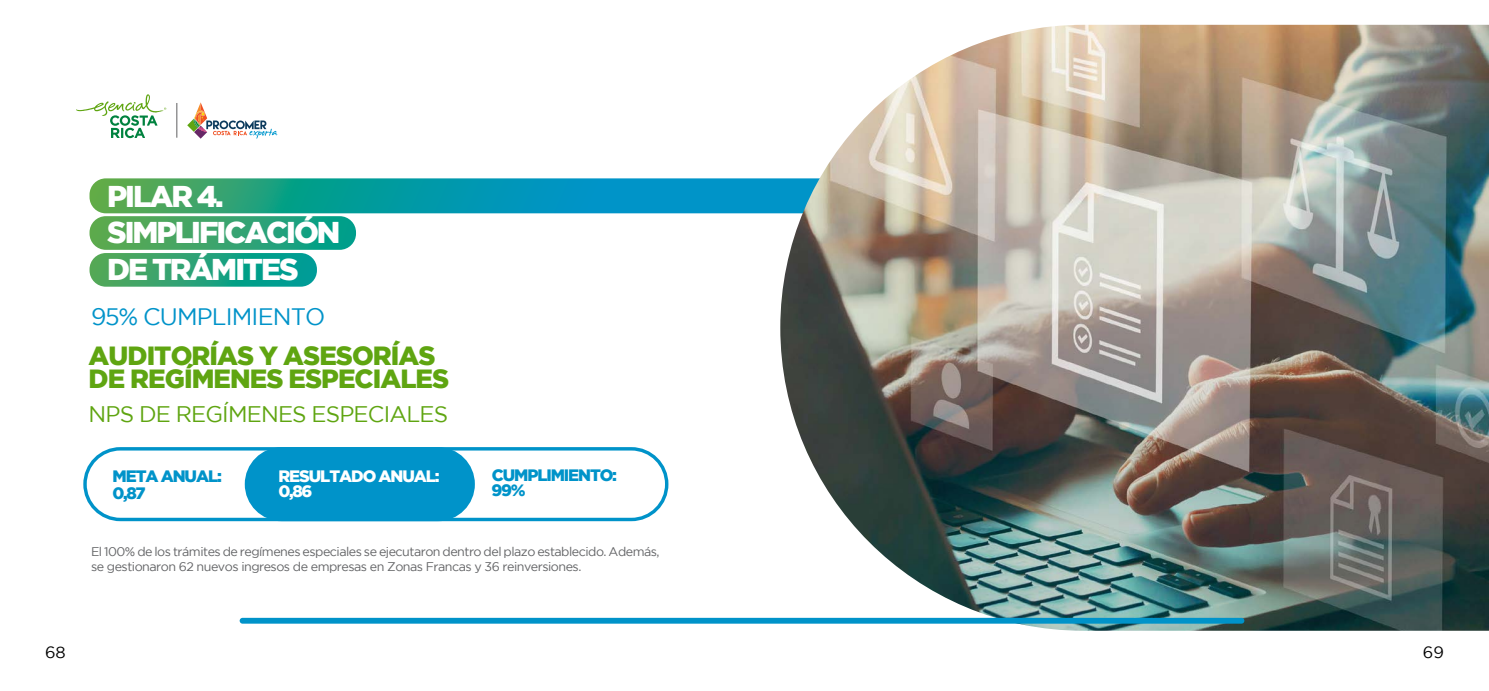
<style>
.page{position:relative;width:1489px;height:691px;background:#fff}
.page>*{position:absolute;margin:0;border:0;box-sizing:border-box;transform-origin:0 0}
.t1{font:900 30px/36.2px "Gotham";letter-spacing:-.065em;color:#fff}
.t2{font:900 26.25px/23.5px "Gotham";letter-spacing:-.035em;color:#5fa511}
.t3{font:23.75px "Gotham";letter-spacing:-.035em;color:#0093c9}
.t4{font:22.5px "Gotham";letter-spacing:-.035em;color:#5fa511}
.t5{font:900 16.5px/16.5px "Gotham";letter-spacing:-.065em;color:#0093c9}
.t6{font:900 16.5px/14.6px "Gotham";letter-spacing:-.065em;color:#fff}
.t7{font:16.25px "Gotham";color:#000}
.t8{font:12.5px/15px "Gotham";letter-spacing:-.04em;color:#636466}
</style>
<div class="page">
<svg style="left:89px;top:216px;width:267px;height:71px;background:#4bb087"></svg>
<svg style="left:89px;top:178px;width:691px;height:35px;background:#159ca0"></svg>
<img style="left:780px;top:25px;width:708px;height:606px">
<div style="left:240px;top:618px;width:1004px;height:6px;background:#0093c9;border-radius:3px"></div>
<div style="left:83px;top:447px;width:585px;height:74px;border:3px solid #0093c9;border-radius:35px"></div>
<div style="left:246px;top:449px;width:227px;height:70px;background:#0093c9;border-radius:35px"></div>
<div style="left:245px;top:447px;width:230px;height:74px;border:3px solid #0093c9;border-radius:35px"></div>
<hr style="left:177px;top:103px;width:1px;height:35px;background:#606061">
<svg style="left:76px;top:94px;width:90px;height:44px"></svg>
<svg style="left:187px;top:102px;width:91px;height:37px"></svg>
<h1 class="t1" style="left:107px;top:178px;width:235px">PILAR 4.<br>SIMPLIFICACIÓN<br>DE TRÁMITES</h1>
<h3 class="t3" style="left:91px;top:303px;width:236px">95% CUMPLIMIENTO</h3>
<h2 class="t2" style="left:89px;top:343px;width:362px">AUDITORÍAS Y ASESORÍAS<br>DE REGÍMENES ESPECIALES</h2>
<h3 class="t4" style="left:89px;top:401px;width:361px">NPS DE REGÍMENES ESPECIALES</h3>
<h3 class="t5" style="left:112px;top:468px;width:111px">META ANUAL:<br>0,87</h3>
<h3 class="t5" style="left:491px;top:468px;width:127px;line-height:14.6px">CUMPLIMIENTO:<br>99%</h3>
<h3 class="t6" style="left:278px;top:469px;width:163px">RESULTADO ANUAL:<br>0,86</h3>
<p class="t8" style="left:91px;top:544px;width:570px">El 100% de los trámites de regímenes especiales se ejecutaron dentro del plazo establecido. Además, se gestionaron 62 nuevos ingresos de empresas en Zonas Francas y 36 reinversiones.</p>
<h3 class="t7" style="left:45px;top:643px;width:22px">68</h3>
<h3 class="t7" style="left:1422px;top:643px;width:23px">69</h3>
</div>
